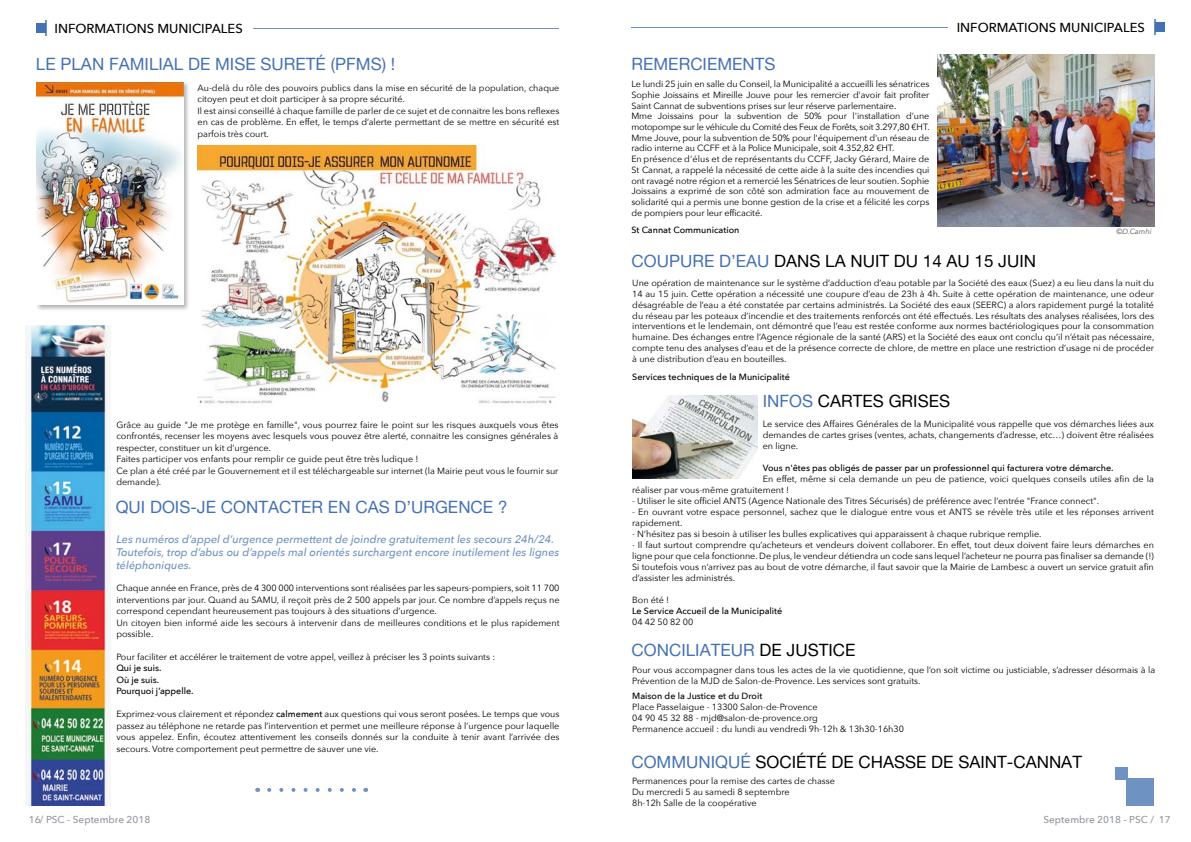
<style>
.page{position:relative;width:1191px;height:842px;background:#fff}
.page>*{position:absolute;margin:0;border:0;box-sizing:border-box;transform-origin:0 0}
.t1{font:17px "Alte Haas Grotesk";color:#4471b3}
.t2{font:17px "Alte Haas Grotesk";color:#000}
.t3{font:500 13px "Avenir Next";color:#000}
.t4{font:italic 500 11px/13px "Avenir Next";color:#6e92c1}
.t5{font:500 10px "Avenir Next";color:#92979d}
.t6{font:9px/11px "Avenir Next";color:#000}
.t7{font:500 9px/11.5px "Avenir Next";color:#000}
.t8{font:italic 7.5px "Avenir Next";color:#575756}
.s1{color:#4471b3}
.s2{font-weight:500}
.s3{color:#000}
</style>
<div class="page">
<svg style="left:45px;top:21px;width:2px;height:15px"></svg>
<hr style="left:253px;top:28px;width:305px;height:1px;background:#6e92c1">
<div style="left:36px;top:23px;width:9px;height:10px;background:#4471b3"></div>
<svg style="left:1154px;top:20px;width:1px;height:15px"></svg>
<hr style="left:631px;top:27px;width:316px;height:1px;background:#6e92c1">
<div style="left:1155px;top:23px;width:9px;height:9px;background:#4471b3"></div>
<img style="left:197px;top:146px;width:359px;height:258px">
<div style="left:35px;top:81px;width:155px;height:231px;background:#000;opacity:.3"></div>
<img style="left:36px;top:81px;width:147px;height:224px">
<img style="left:26px;top:326px;width:82px;height:480px">
<div style="left:1126px;top:778px;width:28px;height:28px;background:#6e92c1"></div>
<div style="left:1115px;top:767px;width:13px;height:12px;background:#6e92c1"></div>
<img style="left:632px;top:395px;width:125px;height:83px">
<img style="left:937px;top:54px;width:217px;height:172px">
<svg style="left:269px;top:788px;width:87px;height:4px"></svg>
<h2 class="t3" style="left:55px;top:17px;width:190px">INFORMATIONS MUNICIPALES</h2>
<h2 class="t3" style="left:956px;top:17px;width:190px">INFORMATIONS MUNICIPALES</h2>
<h1 class="t1" style="left:36px;top:53px;width:361px">LE PLAN FAMILIAL DE MISE SURETÉ (PFMS) !</h1>
<h1 class="t1" style="left:631px;top:54px;width:146px">REMERCIEMENTS</h1>
<p class="t6" style="left:197px;top:82px;width:363px;line-height:11.5px">Au-delà du rôle des pouvoirs publics dans la mise en sécurité de la population, chaque citoyen peut et doit participer à sa propre sécurité.<br>Il est ainsi conseillé à chaque famille de parler de ce sujet et de connaitre les bons reflexes en cas de problème. En effet, le temps d’alerte permettant de se mettre en sécurité est parfois très court.</p>
<p class="t6" style="left:631px;top:78px;width:300px;line-height:10.7px">Le lundi 25 juin en salle du Conseil, la Municipalité a accueilli les sénatrices Sophie Joissains et Mireille Jouve pour les remercier d'avoir fait profiter Saint Cannat de subventions prises sur leur réserve parlementaire.<br>Mme Joissains pour la subvention de 50% pour l'installation d'une motopompe sur le véhicule du Comité des Feux de Forêts, soit 3.297,80 €HT.<br>Mme Jouve, pour la subvention de 50% pour l'équipement d'un réseau de radio interne au CCFF et à la Police Municipale, soit 4.352,82 €HT.<br>En présence d'élus et de représentants du CCFF, Jacky Gérard, Maire de St Cannat, a rappelé la nécessité de cette aide à la suite des incendies qui ont ravagé notre région et a remercié les Sénatrices de leur soutien. Sophie Joissains a exprimé de son côté son admiration face au mouvement de solidarité qui a permis une bonne gestion de la crise et a félicité les corps de pompiers pour leur efficacité.</p>
<p class="t7" style="left:631px;top:223px;width:109px">St Cannat Communication</p>
<h1 class="t2" style="left:631px;top:251px;width:406px"><span class="s1">COUPURE D’EAU</span> DANS LA NUIT DU 14 AU 15 JUIN</h1>
<p class="t8" style="left:1116px;top:225px;width:37px">©D.Camhi</p>
<p class="t6" style="left:632px;top:276px;width:523px;text-align:justify">Une opération de maintenance sur le système d’adduction d’eau potable par la Société des eaux (Suez) a eu lieu dans la nuit du 14 au 15 juin. Cette opération a nécessité une coupure d’eau de 23h à 4h. Suite à cette opération de maintenance, une odeur désagréable de l’eau a été constatée par certains administrés. La Société des eaux (SEERC) a alors rapidement purgé la totalité du réseau par les poteaux d’incendie et des traitements renforcés ont été effectués. Les résultats des analyses réalisées, lors des interventions et le lendemain, ont démontré que l’eau est restée conforme aux normes bactériologiques pour la consommation humaine. Des échanges entre l’Agence régionale de la santé (ARS) et la Société des eaux ont conclu qu’il n’était pas nécessaire, compte tenu des analyses d’eau et de la présence correcte de chlore, de mettre en place une restriction d’usage ni de procéder à une distribution d’eau en bouteilles.</p>
<p class="t7" style="left:632px;top:370px;width:159px">Services techniques de la Municipalité</p>
<p class="t6" style="left:116px;top:418px;width:443px;line-height:11.5px">Grâce au guide "Je me protège en famille", vous pourrez faire le point sur les risques auxquels vous êtes confrontés, recenser les moyens avec lesquels vous pouvez être alerté, connaitre les consignes générales à respecter, constituer un kit d’urgence.<br>Faites participer vos enfants pour remplir ce guide peut être très ludique !<br>Ce plan a été créé par le Gouvernement et il est téléchargeable sur internet (la Mairie peut vous le fournir sur demande).</p>
<h1 class="t1" style="left:116px;top:497px;width:393px">QUI DOIS-JE CONTACTER EN CAS D’URGENCE ?</h1>
<p class="t4" style="left:116px;top:532px;width:444px">Les numéros d’appel d’urgence permettent de joindre gratuitement les secours 24h/24.<br>Toutefois, trop d’abus ou d’appels mal orientés surchargent encore inutilement les lignes téléphoniques.</p>
<p class="t6" style="left:116px;top:582px;width:444px;line-height:11.5px">Chaque année en France, près de 4 300 000 interventions sont réalisées par les sapeurs-pompiers, soit 11 700 interventions par jour. Quand au SAMU, il reçoit près de 2 500 appels par jour. Ce nombre d’appels reçus ne correspond cependant heureusement pas toujours à des situations d’urgence.<br>Un citoyen bien informé aide les secours à intervenir dans de meilleures conditions et le plus rapidement possible.</p>
<p class="t6" style="left:116px;top:650px;width:380px">Pour faciliter et accélérer le traitement de votre appel, veillez à préciser les 3 points suivants :</p>
<p class="t7" style="left:116px;top:662px;width:79px">Qui je suis.<br>Où je suis.<br>Pourquoi j’appelle.</p>
<p class="t6" style="left:116px;top:708px;width:444px;line-height:11.5px;text-align:justify">Exprimez-vous clairement et répondez <span class="s2">calmement</span> aux questions qui vous seront posées. Le temps que vous passez au téléphone ne retarde pas l’intervention et permet une meilleure réponse à l’urgence pour laquelle vous appelez. Enfin, écoutez attentivement les conseils donnés sur la conduite à tenir avant l’arrivée des secours. Votre comportement peut permettre de sauver une vie.</p>
<h1 class="t2" style="left:762px;top:391px;width:189px"><span class="s1">INFOS</span> CARTES GRISES</h1>
<p class="t6" style="left:762px;top:418px;width:393px;text-align:justify">Le service des Affaires Générales de la Municipalité vous rappelle que vos démarches liées aux demandes de cartes grises (ventes, achats, changements d’adresse, etc…) doivent être réalisées en ligne.</p>
<p class="t7" style="left:762px;top:462px;width:352px">Vous n'êtes pas obligés de passer par un professionnel qui facturera votre démarche.</p>
<p class="t6" style="left:632px;top:473px;width:523px;text-indent:131px">En effet, même si cela demande un peu de patience, voici quelques conseils utiles afin de la réaliser par vous-même gratuitement !</p>
<p class="t6" style="left:632px;top:495px;width:468px">- Utiliser le site officiel ANTS (Agence Nationale des Titres Sécurisés) de préférence avec l’entrée "France connect".</p>
<p class="t6" style="left:632px;top:506px;width:523px">- En ouvrant votre espace personnel, sachez que le dialogue entre vous et ANTS se révèle très utile et les réponses arrivent rapidement.</p>
<p class="t6" style="left:632px;top:528px;width:411px">- N’hésitez pas si besoin à utiliser les bulles explicatives qui apparaissent à chaque rubrique remplie.</p>
<p class="t6" style="left:632px;top:539px;width:523px;text-align:justify">- Il faut surtout comprendre qu’acheteurs et vendeurs doivent collaborer. En effet, tout deux doivent faire leurs démarches en ligne pour que cela fonctionne. De plus, le vendeur détiendra un code sans lequel l’acheteur ne pourra pas finaliser sa demande (!)<br>Si toutefois vous n’arrivez pas au bout de votre démarche, il faut savoir que la Mairie de Lambesc a ouvert un service gratuit afin d’assister les administrés.</p>
<p class="t6" style="left:632px;top:594px;width:39px">Bon été !</p>
<p class="t7" style="left:632px;top:604px;width:152px">Le Service Accueil de la Municipalité</p>
<p class="t6" style="left:632px;top:616px;width:63px">04 42 50 82 00</p>
<h1 class="t1" style="left:631px;top:640px;width:225px">CONCILIATEUR <span class="s3">DE JUSTICE</span></h1>
<p class="t6" style="left:632px;top:663px;width:524px">Pour vous accompagner dans tous les actes de la vie quotidienne, que l’on soit victime ou justiciable, s’adresser désormais à la<br>Prévention de la MJD de Salon-de-Provence. Les services sont gratuits.</p>
<p class="t7" style="left:632px;top:690px;width:132px">Maison de la Justice et du Droit</p>
<p class="t6" style="left:632px;top:701px;width:273px">Place Passelaigue - 13300 Salon-de-Provence<br>04 90 45 32 88 - mjd@salon-de-provence.org<br>Permanence accueil : du lundi au vendredi 9h-12h &amp; 13h30-16h30</p>
<h1 class="t2" style="left:631px;top:751px;width:452px"><span class="s1">COMMUNIQUÉ</span> SOCIÉTÉ DE CHASSE DE SAINT-CANNAT</h1>
<p class="t6" style="left:632px;top:775px;width:204px">Permanences pour la remise des cartes de chasse<br>Du mercredi 5 au samedi 8 septembre<br>8h-12h Salle de la coopérative</p>
<p class="t5" style="left:29px;top:811px;width:123px">16/ PSC - Septembre 2018</p>
<p class="t5" style="left:1043px;top:811px;width:129px">Septembre 2018 - PSC / 17</p>
</div>
